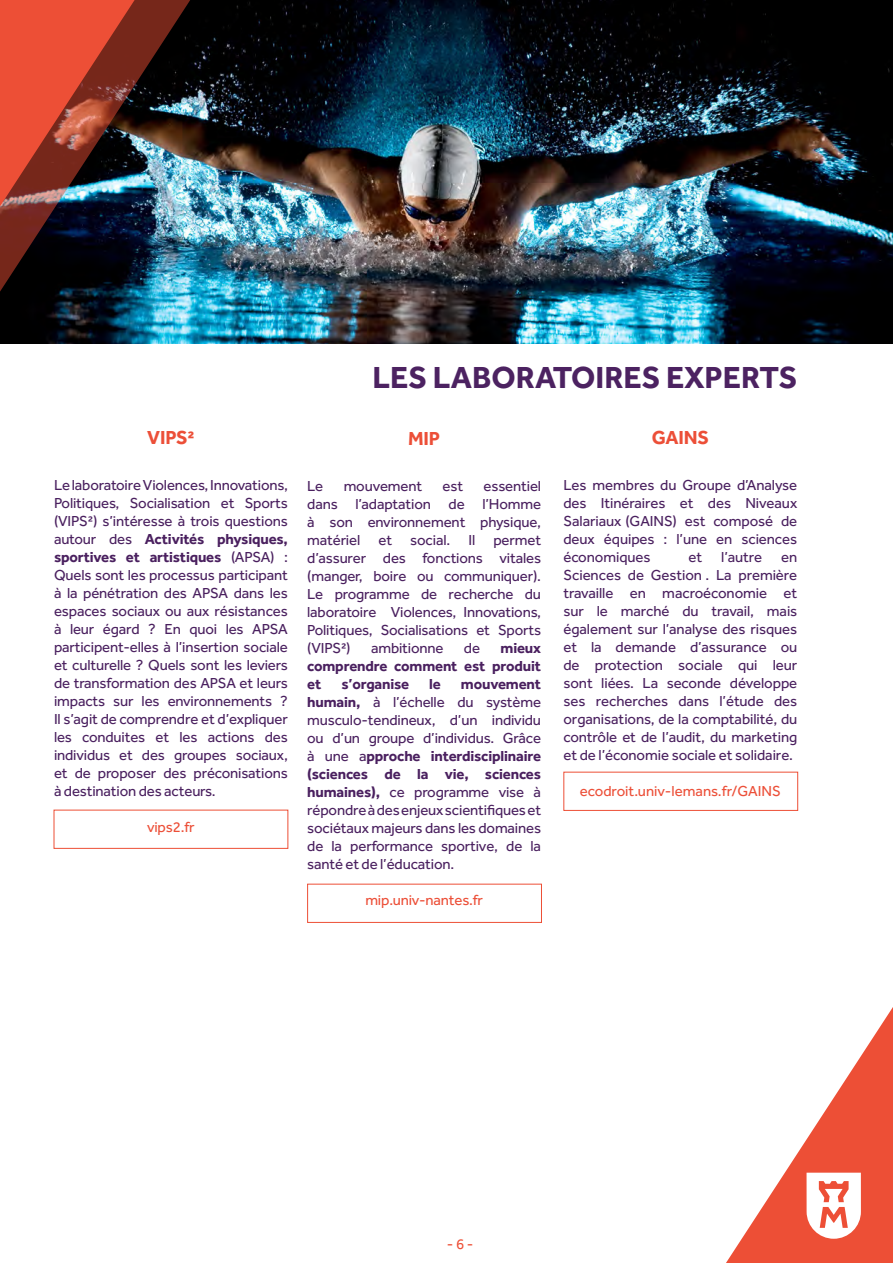
<style>
.page{position:relative;width:893px;height:1263px;background:#fff}
.page>*{position:absolute;margin:0;border:0;box-sizing:border-box;transform-origin:0 0}
.t1{font:700 31.5px "Effra";color:#4c2261}
.t2{font:700 19.5px "Effra";letter-spacing:-.01em;color:#ec4f38}
.t3{font:15px/18px "Effra";letter-spacing:-.01em;color:#4a205f;text-align:justify}
.t4{font:15px "Effra";letter-spacing:-.005em;color:#ec4f38}
.t5{font:700 15px/18px "Effra";letter-spacing:-.01em;color:#4a205f;text-align:justify}
.t6{font:15px "Effra";color:#ed4f36}
.s1{font-weight:700}
</style>
<div class="page">
<svg style="left:726px;top:1007px;width:167px;height:256px"></svg>
<svg style="left:806px;top:1173px;width:55px;height:66px"></svg>
<img style="left:0;top:0;width:893px;height:343px">
<img style="left:0;top:0;width:203px;height:326px">
<img style="left:0;top:0;width:149px;height:240px">
<div style="left:54px;top:810px;width:234px;height:39px;border:1px solid #ed4f36"></div>
<div style="left:307px;top:884px;width:235px;height:39px;border:1px solid #ed4f36"></div>
<div style="left:563px;top:772px;width:235px;height:39px;border:1px solid #ed4f36"></div>
<p class="t2" style="left:147px;top:425px;width:49px">VIPS²</p>
<p class="t3" style="left:54px;top:476px;width:235px">Le laboratoire Violences, Innovations, Politiques, Socialisation et Sports (VIPS²) s’intéresse à trois questions autour des <span class="s1">Activités physiques, sportives et artistiques</span> (APSA) :<br>Quels sont les processus participant à la pénétration des APSA dans les espaces sociaux ou aux résistances à leur égard ? En quoi les APSA participent-elles à l’insertion sociale et culturelle ? Quels sont les leviers de transformation des APSA et leurs impacts sur les environnements ?<br>Il s’agit de comprendre et d’expliquer les conduites et les actions des individus et des groupes sociaux, et de proposer des préconisations à destination des acteurs.</p>
<p class="t4" style="left:147px;top:818px;width:49px">vips2.fr</p>
<p class="t1" style="left:373px;top:358px;width:426px">LES LABORATOIRES EXPERTS</p>
<p class="t2" style="left:408px;top:426px;width:33px">MIP</p>
<p class="t3" style="left:307px;top:477px;width:235px;text-indent:176px">essentiel dans l’adaptation de l’Homme à son environnement physique, matériel et social. Il permet d’assurer des fonctions vitales (manger, boire ou communiquer).<br>Le programme de recherche du laboratoire Violences, Innovations, Politiques, Socialisations et Sports (VIPS²)</p>
<p class="t3" style="left:307px;top:477px;width:18px">Le</p>
<p class="t3" style="left:344px;top:477px;width:80px">mouvement</p>
<p class="t3" style="left:443px;top:477px;width:22px">est</p>
<p class="t5" style="left:307px;top:639px;width:235px;text-indent:193px">mieux comprendre comment est produit et</p>
<p class="t3" style="left:371px;top:639px;width:74px">ambitionne</p>
<p class="t3" style="left:464px;top:639px;width:18px">de</p>
<p class="t5" style="left:341px;top:675px;width:69px">s’organise</p>
<p class="t5" style="left:429px;top:675px;width:13px">le</p>
<p class="t3" style="left:307px;top:675px;width:235px;text-indent:154px"><span class="s1">mouvement humain,</span> à l’échelle du système musculo-tendineux, d’un individu ou d’un groupe d’individus. Grâce à une a<span class="s1">pproche interdisciplinaire (sciences de la vie, sciences humaines),</span> ce programme vise à répondre à des enjeux scientifiques et sociétaux majeurs dans les domaines de la performance sportive, de la santé et de l’éducation.</p>
<p class="t4" style="left:365px;top:891px;width:119px">mip.univ-nantes.fr</p>
<p class="t2" style="left:652px;top:425px;width:59px">GAINS</p>
<p class="t3" style="left:563px;top:476px;width:235px">Les membres du Groupe d’Analyse des Itinéraires et des Niveaux Salariaux (GAINS) est composé de deux équipes : l’une en sciences économiques</p>
<p class="t3" style="left:689px;top:548px;width:15px">et</p>
<p class="t3" style="left:721px;top:548px;width:42px">l’autre</p>
<p class="t3" style="left:563px;top:548px;width:235px;text-indent:218px">en Sciences de Gestion . La première travaille en macroéconomie et sur le marché du travail, mais également sur l’analyse des risques et la demande d’assurance ou de protection sociale qui leur sont liées. La seconde développe ses recherches dans l’étude des organisations, de la comptabilité, du contrôle et de l’audit, du marketing et de l’économie sociale et solidaire.</p>
<p class="t4" style="left:580px;top:782px;width:203px">ecodroit.univ-lemans.fr/GAINS</p>
<p class="t6" style="left:447px;top:1235px;width:28px">- 6 -</p>
</div>
